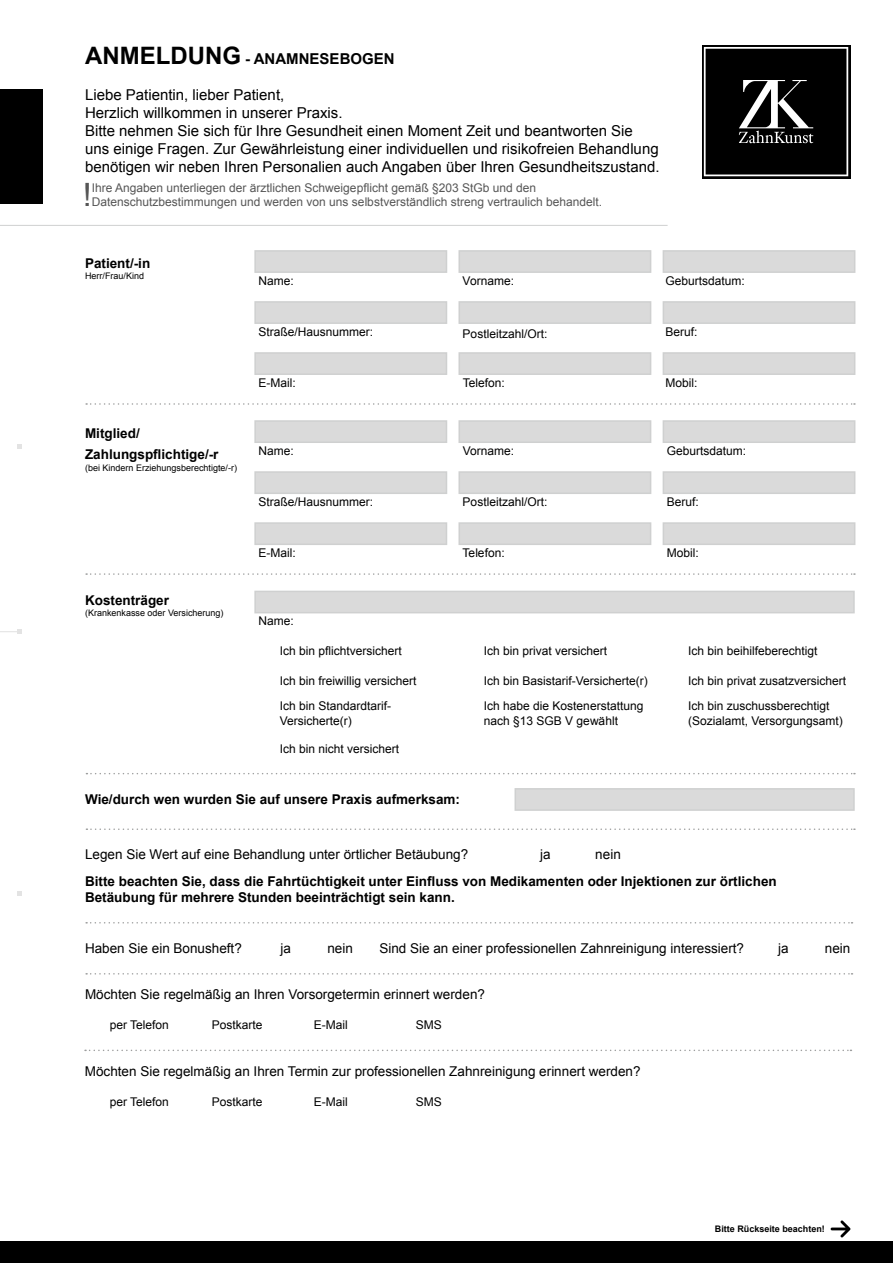
<style>
.page{position:relative;width:893px;height:1263px;background:#fff}
.page>*{position:absolute;margin:0;border:0;box-sizing:border-box;transform-origin:0 0}
.t1{font:32.1px "Arial";color:#565656}
.t2{font:15px/18px "Arial";color:#000}
.t3{font:700 15px "Arial";color:#000}
.t4{font:13.5px "Arial";color:#000}
.t5{font:700 13.5px/21.3px "Arial";color:#000}
.t6{font:12px/14.4px "Arial";color:#000}
.t7{font:12px/14.4px "Arial";color:#565656}
.t8{font:9px "Arial";color:#000}
.t9{font:700 9px "Arial";color:#000}
.s1{font-size:24px}
</style>
<div class="page">
<svg style="left:702px;top:45px;width:148px;height:134px"></svg>
<svg style="left:704px;top:47px;width:144px;height:129px;background:#202020"></svg>
<div style="left:0;top:1242px;width:893px;height:21px;background:#000"></div>
<svg style="left:0;top:629px;width:21px;height:5px"></svg>
<svg style="left:17px;top:444px;width:4px;height:5px"></svg>
<svg style="left:17px;top:891px;width:4px;height:4px"></svg>
<div style="left:0;top:89px;width:43px;height:115px;background:#000"></div>
<svg style="left:86px;top:403px;width:769px;height:2px"></svg>
<svg style="left:86px;top:573px;width:769px;height:2px"></svg>
<svg style="left:86px;top:773px;width:769px;height:1px"></svg>
<svg style="left:86px;top:828px;width:769px;height:2px"></svg>
<hr style="left:0;top:225px;width:668px;height:1px;background:#cfd0d0">
<svg style="left:831px;top:1220px;width:20px;height:17px"></svg>
<svg style="left:86px;top:922px;width:766px;height:1px"></svg>
<svg style="left:86px;top:973px;width:766px;height:1px"></svg>
<svg style="left:85px;top:1049px;width:766px;height:2px"></svg>
<div style="left:458px;top:250px;width:193px;height:23px;background:#dadada"></div>
<div style="left:254px;top:250px;width:193px;height:23px;background:#dadada"></div>
<div style="left:663px;top:250px;width:192px;height:23px;background:#dadada"></div>
<div style="left:458px;top:301px;width:193px;height:23px;background:#dadada"></div>
<div style="left:254px;top:301px;width:193px;height:23px;background:#dadada"></div>
<div style="left:663px;top:301px;width:192px;height:23px;background:#dadada"></div>
<div style="left:458px;top:352px;width:193px;height:23px;background:#dadada"></div>
<div style="left:254px;top:352px;width:193px;height:23px;background:#dadada"></div>
<div style="left:663px;top:352px;width:192px;height:23px;background:#dadada"></div>
<div style="left:458px;top:420px;width:193px;height:23px;background:#dadada;border:2px solid #cfd0d0"></div>
<div style="left:254px;top:420px;width:193px;height:23px;background:#dadada;border:2px solid #cfd0d0"></div>
<div style="left:663px;top:420px;width:192px;height:23px;background:#dadada;border:2px solid #cfd0d0"></div>
<div style="left:663px;top:471px;width:192px;height:23px;background:#dadada;border:2px solid #cfd0d0"></div>
<div style="left:458px;top:471px;width:193px;height:23px;background:#dadada;border:2px solid #cfd0d0"></div>
<div style="left:254px;top:471px;width:193px;height:23px;background:#dadada;border:2px solid #cfd0d0"></div>
<div style="left:458px;top:522px;width:193px;height:23px;background:#dadada;border:2px solid #cfd0d0"></div>
<div style="left:254px;top:522px;width:193px;height:23px;background:#dadada;border:2px solid #cfd0d0"></div>
<div style="left:663px;top:522px;width:192px;height:23px;background:#dadada;border:2px solid #cfd0d0"></div>
<div style="left:254px;top:591px;width:601px;height:22px;background:#dadada;border:2px solid #cfd0d0"></div>
<div style="left:514px;top:788px;width:341px;height:23px;background:#dadada"></div>
<p class="t3" style="left:85px;top:49px;width:311px"><span class="s1">ANMELDUNG</span> - ANAMNESEBOGEN</p>
<p class="t2" style="left:85px;top:86px;width:576px">Liebe Patientin, lieber Patient,<br>Herzlich willkommen in unserer Praxis.<br>Bitte nehmen Sie sich für Ihre Gesundheit einen Moment Zeit und beantworten Sie uns einige Fragen. Zur Gewährleistung einer individuellen und risikofreien Behandlung benötigen wir neben Ihren Personalien auch Angaben über Ihren Gesundheitszustand.</p>
<h1 class="t1" style="left:83px;top:174px;width:10px">!</h1>
<p class="t7" style="left:92px;top:180px;width:512px">Ihre Angaben unterliegen der ärztlichen Schweigepflicht gemäß §203 StGb und den<br>Datenschutzbestimmungen und werden von uns selbstverständlich streng vertraulich behandelt.</p>
<p class="t5" style="left:85px;top:253px;width:67px">Patient/-in</p>
<p class="t8" style="left:85px;top:270px;width:61px">Herr/Frau/Kind</p>
<p class="t5" style="left:85px;top:423px;width:135px">Mitglied/<br>Zahlungspflichtige/-r</p>
<p class="t8" style="left:85px;top:461px;width:154px">(bei Kindern Erziehungsberechtigte/-r)</p>
<p class="t5" style="left:85px;top:590px;width:86px">Kostenträger</p>
<p class="t8" style="left:85px;top:607px;width:140px">(Krankenkasse oder Versicherung)</p>
<p class="t6" style="left:259px;top:274px;width:37px">Name:</p>
<p class="t6" style="left:463px;top:274px;width:53px">Vorname:</p>
<p class="t6" style="left:665px;top:274px;width:81px">Geburtsdatum:</p>
<p class="t6" style="left:259px;top:325px;width:116px">Straße/Hausnummer:</p>
<p class="t6" style="left:463px;top:327px;width:86px">Postleitzahl/Ort:</p>
<p class="t6" style="left:665px;top:325px;width:34px">Beruf:</p>
<p class="t6" style="left:259px;top:376px;width:39px">E-Mail:</p>
<p class="t6" style="left:463px;top:376px;width:44px">Telefon:</p>
<p class="t6" style="left:665px;top:376px;width:34px">Mobil:</p>
<p class="t6" style="left:259px;top:444px;width:37px">Name:</p>
<p class="t6" style="left:463px;top:444px;width:53px">Vorname:</p>
<p class="t6" style="left:667px;top:444px;width:81px">Geburtsdatum:</p>
<p class="t6" style="left:259px;top:495px;width:116px">Straße/Hausnummer:</p>
<p class="t6" style="left:463px;top:495px;width:86px">Postleitzahl/Ort:</p>
<p class="t6" style="left:667px;top:495px;width:34px">Beruf:</p>
<p class="t6" style="left:259px;top:546px;width:39px">E-Mail:</p>
<p class="t6" style="left:463px;top:546px;width:44px">Telefon:</p>
<p class="t6" style="left:667px;top:546px;width:34px">Mobil:</p>
<p class="t6" style="left:259px;top:614px;width:37px">Name:</p>
<p class="t6" style="left:280px;top:644px;width:124px">Ich bin pflichtversichert</p>
<p class="t6" style="left:280px;top:673px;width:138px">Ich bin freiwillig versichert</p>
<p class="t6" style="left:484px;top:644px;width:125px">Ich bin privat versichert</p>
<p class="t6" style="left:484px;top:673px;width:166px">Ich bin Basistarif-Versicherte(r)</p>
<p class="t6" style="left:688px;top:644px;width:131px">Ich bin beihilfeberechtigt</p>
<p class="t6" style="left:688px;top:673px;width:160px">Ich bin privat zusatzversichert</p>
<p class="t6" style="left:280px;top:699px;width:113px">Ich bin Standardtarif-<br>Versicherte(r)</p>
<p class="t6" style="left:484px;top:699px;width:161px">Ich habe die Kostenerstattung nach §13 SGB V gewählt</p>
<p class="t6" style="left:688px;top:699px;width:156px">Ich bin zuschussberechtigt (Sozialamt, Versorgungsamt)</p>
<p class="t6" style="left:280px;top:741px;width:121px">Ich bin nicht versichert</p>
<p class="t5" style="left:85px;top:789px;width:377px">Wie/durch wen wurden Sie auf unsere Praxis aufmerksam:</p>
<p class="t4" style="left:85px;top:845px;width:385px">Legen Sie Wert auf eine Behandlung unter örtlicher Betäubung?</p>
<p class="t4" style="left:540px;top:845px;width:12px">ja</p>
<p class="t4" style="left:595px;top:845px;width:27px">nein</p>
<p class="t5" style="left:85px;top:874px;width:693px;line-height:15.8px">Bitte beachten Sie, dass die Fahrtüchtigkeit unter Einfluss von Medikamenten oder Injektionen zur örtlichen<br>Betäubung für mehrere Stunden beeinträchtigt sein kann.</p>
<p class="t4" style="left:85px;top:939px;width:158px">Haben Sie ein Bonusheft?</p>
<p class="t4" style="left:281px;top:939px;width:12px">ja</p>
<p class="t4" style="left:327px;top:939px;width:27px">nein</p>
<p class="t4" style="left:379px;top:939px;width:366px">Sind Sie an einer professionellen Zahnreinigung interessiert?</p>
<p class="t4" style="left:778px;top:939px;width:12px">ja</p>
<p class="t4" style="left:825px;top:939px;width:27px">nein</p>
<p class="t4" style="left:85px;top:986px;width:401px">Möchten Sie regelmäßig an Ihren Vorsorgetermin erinnert werden?</p>
<p class="t6" style="left:110px;top:1018px;width:61px">per Telefon</p>
<p class="t6" style="left:212px;top:1018px;width:52px">Postkarte</p>
<p class="t6" style="left:314px;top:1018px;width:35px">E-Mail</p>
<p class="t6" style="left:416px;top:1018px;width:28px">SMS</p>
<p class="t4" style="left:85px;top:1062px;width:557px">Möchten Sie regelmäßig an Ihren Termin zur professionellen Zahnreinigung erinnert werden?</p>
<p class="t6" style="left:110px;top:1094px;width:61px">per Telefon</p>
<p class="t6" style="left:212px;top:1094px;width:52px">Postkarte</p>
<p class="t6" style="left:314px;top:1094px;width:35px">E-Mail</p>
<p class="t6" style="left:416px;top:1094px;width:28px">SMS</p>
<p class="t9" style="left:715px;top:1223px;width:112px">Bitte Rückseite beachten!</p>
</div>
